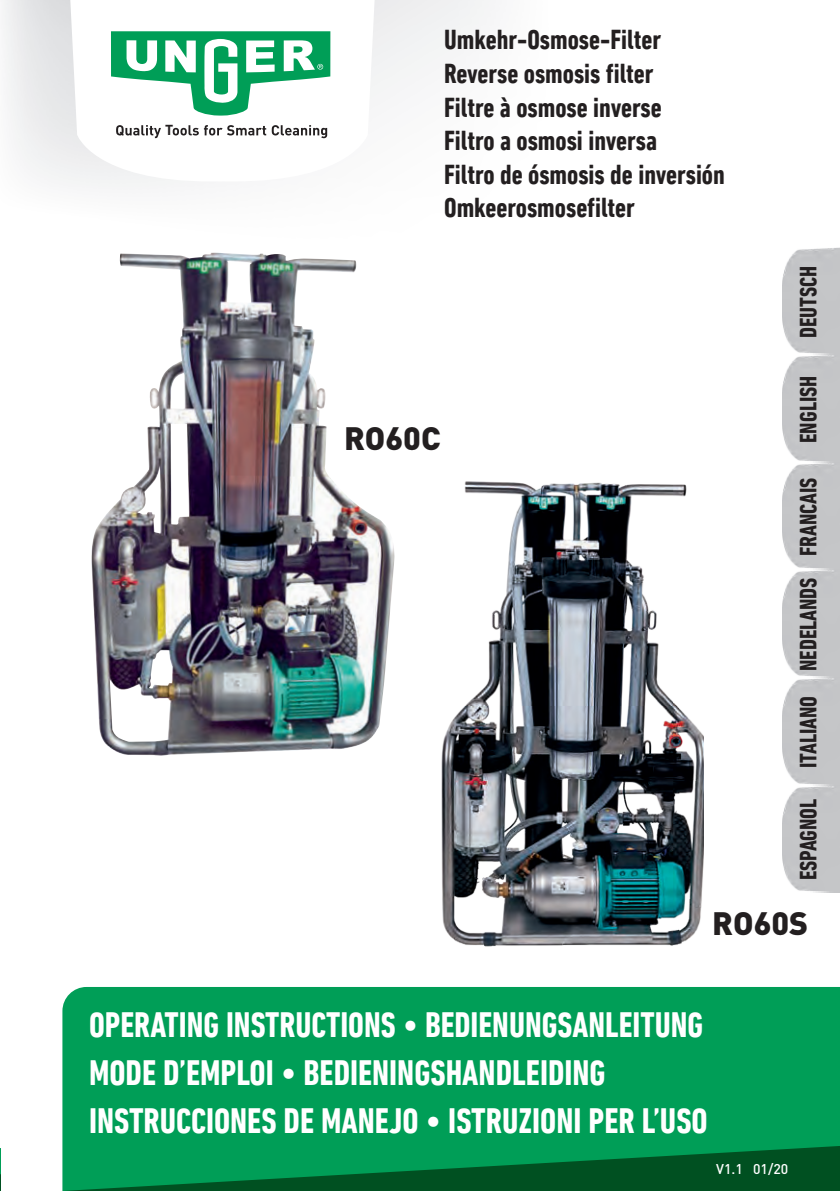
<style>
.page{position:relative;width:840px;height:1191px;background:#fff}
.page>*{position:absolute;margin:0;border:0;box-sizing:border-box;transform-origin:0 0}
.t1{font:700 condensed 36px/48px "DIN Next LT Pro";color:#fff}
.t2{font:900 32px "DIN Pro";color:#231f20}
.t3{font:700 condensed 28px/33.6px "DIN Next LT Pro";color:#231f20}
.t4{font:700 condensed 24px "DIN Next LT Pro";color:#231f20}
.t5{font:700 14.4px "DIN Pro";color:#231f20}
.t6{font:500 14px "DIN Pro";color:#fff}
.s1{font-weight:700;font-size:20px}
</style>
<div class="page">
<img style="left:441px;top:481px;width:262px;height:466px">
<img style="left:91px;top:253px;width:303px;height:502px">
<img style="left:782px;top:247px;width:57px;height:645px">
<svg style="left:0;top:987px;width:839px;height:204px;background:#1ba869"></svg>
<svg style="left:62px;top:1123px;width:777px;height:68px;background:#008445"></svg>
<svg style="left:69px;top:0;width:307px;height:181px"></svg>
<svg style="left:111px;top:31px;width:219px;height:85px"></svg>
<svg style="left:116px;top:125px;width:45px;height:13px"></svg>
<svg style="left:173px;top:125px;width:154px;height:13px"></svg>
<p class="t5" style="left:165px;top:120px;width:10px">T</p>
<p class="t3" style="left:444px;top:23px;width:282px">Umkehr-Osmose-Filter<br>Reverse osmosis filter<br>Filtre à osmose inverse<br>Filtro a osmosi inversa<br>Filtro de ósmosis de inversión<br>Omkeerosmosefilter</p>
<p class="t2" style="left:344px;top:416px;width:98px">RO60C</p>
<p class="t4" style="left:794px;top:338px;width:74px;rotate:-90deg">DEUTSCH</p>
<p class="t4" style="left:794px;top:443px;width:69px;rotate:-90deg">ENGLISH</p>
<p class="t4" style="left:794px;top:556px;width:80px;rotate:-90deg">FRANCAIS</p>
<p class="t4" style="left:794px;top:671px;width:95px;rotate:-90deg">NEDELANDS</p>
<p class="t4" style="left:794px;top:768px;width:74px;rotate:-90deg">ITALIANO</p>
<p class="t4" style="left:794px;top:880px;width:83px;rotate:-90deg">ESPAGNOL</p>
<p class="t2" style="left:711px;top:901px;width:97px">RO60S</p>
<p class="t1" style="left:89px;top:1001px;width:619px">OPERATING INSTRUCTIONS • BEDIENUNGSANLEITUNG<br>MODE D’EMPLOI • BEDIENINGSHANDLEIDING<br>INSTRUCCIONES DE MANEJO • ISTRUZIONI PER L’USO</p>
<p class="t6" style="left:723px;top:1159px;width:20px">2 0</p>
<p class="t6" style="left:760px;top:1159px;width:58px">819 <span class="s1">1</span></p>
<p class="t6" style="left:715px;top:1159px;width:73px">V1.1 01/20</p>
</div>
